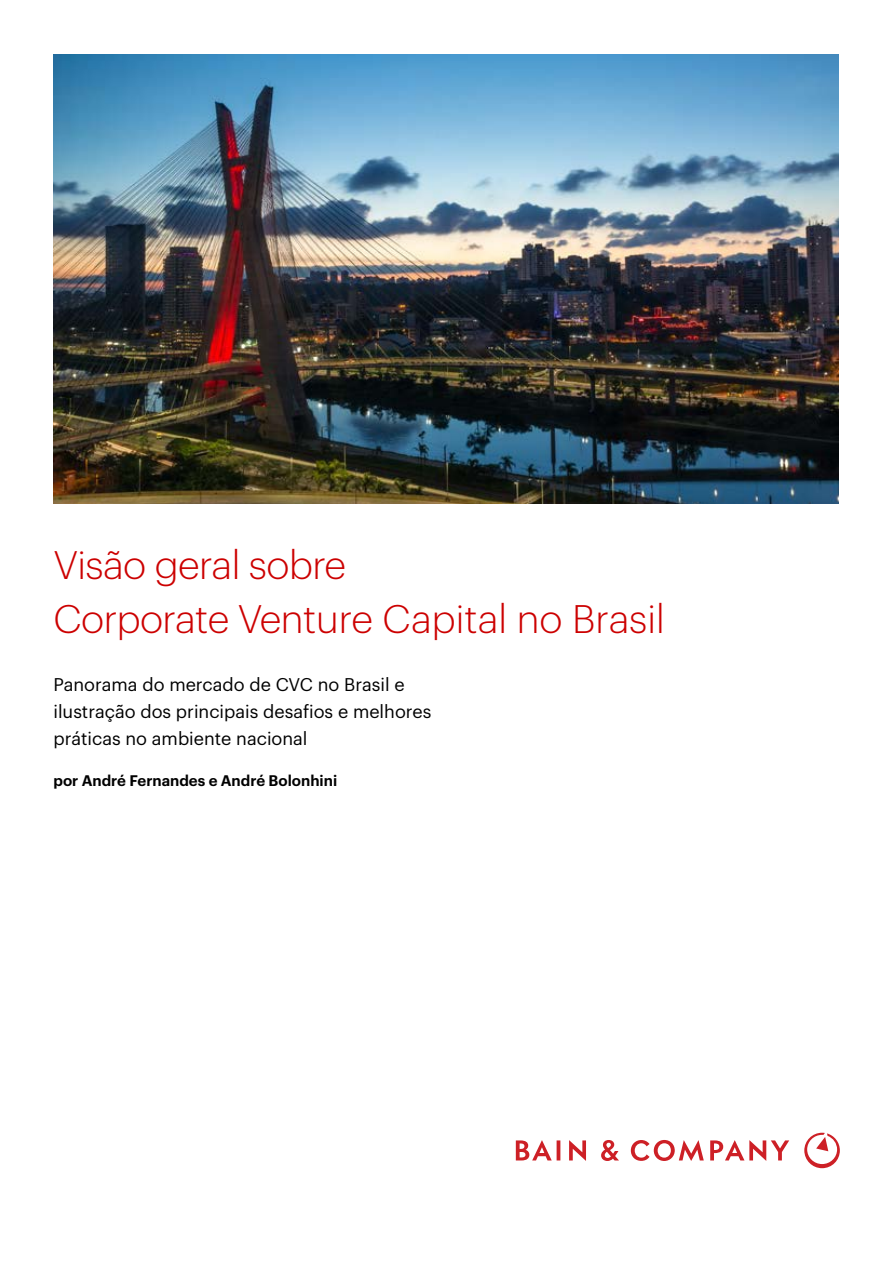
<style>
.page{position:relative;width:893px;height:1263px;background:#fff}
.page>*{position:absolute;margin:0;border:0;box-sizing:border-box;transform-origin:0 0}
.t1{font:300 39px/54px "Graphik";letter-spacing:-.015em;color:#c00}
.t2{font:18px/27px "Graphik";color:#000}
.t3{font:600 15px "Graphik";color:#000}
</style>
<div class="page">
<svg style="left:631px;top:1140px;width:73px;height:21px"></svg>
<svg style="left:569px;top:1140px;width:17px;height:21px"></svg>
<svg style="left:516px;top:1140px;width:44px;height:20px"></svg>
<svg style="left:601px;top:1140px;width:18px;height:21px"></svg>
<svg style="left:710px;top:1140px;width:79px;height:21px"></svg>
<svg style="left:804px;top:1133px;width:36px;height:35px"></svg>
<img style="left:53px;top:55px;width:786px;height:448px">
<h1 class="t1" style="left:53px;top:535px;width:613px">Visão geral sobre<br>Corporate Venture Capital no Brasil</h1>
<p class="t2" style="left:53px;top:669px;width:379px">Panorama do mercado de CVC no Brasil e ilustração dos principais desafios e melhores práticas no ambiente nacional</p>
<p class="t3" style="left:53px;top:769px;width:285px">por André Fernandes e André Bolonhini</p>
</div>
